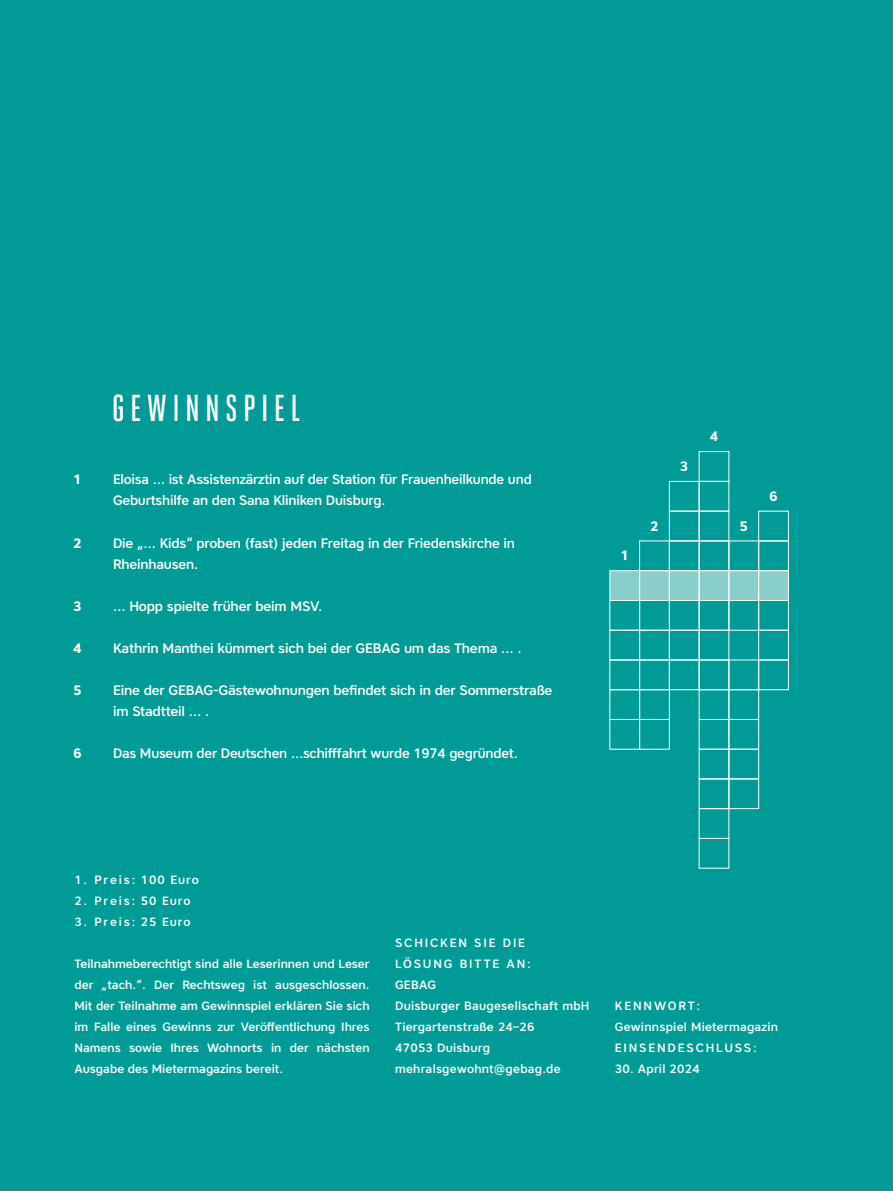
<style>
.page{position:relative;width:893px;height:1191px;background:#009b96}
.page>*{position:absolute;margin:0;border:0;box-sizing:border-box;transform-origin:0 0}
.t1{font:500 37.5px "Heroic Condensed";letter-spacing:.14em;color:#fff}
.t2{font:500 13.65px/21px "Core Sans A55";letter-spacing:-.015em;color:#fff}
.t3{font:700 13.65px "Core Sans A65";color:#fff}
.t4{font:500 12px/21px "Core Sans A55";letter-spacing:.02em;color:#fff}
.t5{font:500 12px "Core Sans A55";letter-spacing:.11em;color:#fff}
.t6{font:500 12px "Core Sans A55";letter-spacing:.075em;color:#fff}
</style>
<div class="page">
<div style="left:610px;top:570px;width:179px;height:30px;background:#89cecb"></div>
<div style="left:639px;top:719px;width:31px;height:30px;border:1px solid #fff"></div>
<div style="left:639px;top:630px;width:31px;height:30px;border:1px solid #fff"></div>
<div style="left:639px;top:689px;width:31px;height:31px;border:1px solid #fff"></div>
<div style="left:639px;top:540px;width:31px;height:31px;border:1px solid #fff"></div>
<div style="left:639px;top:659px;width:31px;height:31px;border:1px solid #fff"></div>
<div style="left:639px;top:570px;width:31px;height:31px;border:1px solid #fff"></div>
<div style="left:609px;top:570px;width:31px;height:31px;border:1px solid #fff"></div>
<div style="left:609px;top:689px;width:31px;height:31px;border:1px solid #fff"></div>
<div style="left:609px;top:659px;width:31px;height:31px;border:1px solid #fff"></div>
<div style="left:609px;top:630px;width:31px;height:30px;border:1px solid #fff"></div>
<div style="left:609px;top:600px;width:31px;height:30px;border:1px solid #fff"></div>
<div style="left:669px;top:659px;width:30px;height:31px;border:1px solid #fff"></div>
<div style="left:669px;top:540px;width:30px;height:31px;border:1px solid #fff"></div>
<div style="left:669px;top:481px;width:30px;height:30px;border:1px solid #fff"></div>
<div style="left:669px;top:511px;width:30px;height:30px;border:1px solid #fff"></div>
<div style="left:669px;top:570px;width:30px;height:31px;border:1px solid #fff"></div>
<div style="left:669px;top:630px;width:30px;height:30px;border:1px solid #fff"></div>
<div style="left:669px;top:600px;width:30px;height:30px;border:1px solid #fff"></div>
<div style="left:699px;top:481px;width:30px;height:30px;border:1px solid #fff"></div>
<div style="left:699px;top:630px;width:30px;height:30px;border:1px solid #fff"></div>
<div style="left:699px;top:600px;width:30px;height:30px;border:1px solid #fff"></div>
<div style="left:699px;top:570px;width:30px;height:31px;border:1px solid #fff"></div>
<div style="left:699px;top:659px;width:30px;height:31px;border:1px solid #fff"></div>
<div style="left:699px;top:689px;width:30px;height:31px;border:1px solid #fff"></div>
<div style="left:699px;top:451px;width:30px;height:31px;border:1px solid #fff"></div>
<div style="left:699px;top:540px;width:30px;height:31px;border:1px solid #fff"></div>
<div style="left:699px;top:511px;width:30px;height:30px;border:1px solid #fff"></div>
<div style="left:699px;top:749px;width:30px;height:30px;border:1px solid #fff"></div>
<div style="left:699px;top:719px;width:30px;height:30px;border:1px solid #fff"></div>
<div style="left:699px;top:778px;width:30px;height:31px;border:1px solid #fff"></div>
<div style="left:728px;top:540px;width:31px;height:31px;border:1px solid #fff"></div>
<div style="left:728px;top:570px;width:31px;height:31px;border:1px solid #fff"></div>
<div style="left:728px;top:600px;width:31px;height:30px;border:1px solid #fff"></div>
<div style="left:728px;top:659px;width:31px;height:31px;border:1px solid #fff"></div>
<div style="left:728px;top:689px;width:31px;height:31px;border:1px solid #fff"></div>
<div style="left:728px;top:719px;width:31px;height:30px;border:1px solid #fff"></div>
<div style="left:728px;top:749px;width:31px;height:30px;border:1px solid #fff"></div>
<div style="left:728px;top:778px;width:31px;height:31px;border:1px solid #fff"></div>
<div style="left:758px;top:630px;width:31px;height:30px;border:1px solid #fff"></div>
<div style="left:758px;top:540px;width:31px;height:31px;border:1px solid #fff"></div>
<div style="left:758px;top:600px;width:31px;height:30px;border:1px solid #fff"></div>
<div style="left:758px;top:511px;width:31px;height:30px;border:1px solid #fff"></div>
<div style="left:758px;top:659px;width:31px;height:31px;border:1px solid #fff"></div>
<div style="left:758px;top:570px;width:31px;height:31px;border:1px solid #fff"></div>
<p class="t3" style="left:73px;top:471px;width:10px">1</p>
<p class="t3" style="left:73px;top:534px;width:10px">2</p>
<p class="t3" style="left:73px;top:597px;width:10px">3</p>
<p class="t3" style="left:73px;top:639px;width:10px">4</p>
<p class="t3" style="left:73px;top:681px;width:10px">5</p>
<p class="t3" style="left:73px;top:743px;width:10px">6</p>
<h1 class="t1" style="left:112px;top:388px;width:190px">GEWINNSPIEL</h1>
<p class="t2" style="left:113px;top:469px;width:420px">Eloisa … ist Assistenzärztin auf der Station für Frauenheilkunde und<br>Geburtshilfe an den Sana Kliniken Duisburg.</p>
<p class="t2" style="left:113px;top:532px;width:403px">Die „… Kids“ proben (fast) jeden Freitag in der Friedenskirche in<br>Rheinhausen.</p>
<p class="t2" style="left:113px;top:595px;width:211px">… Hopp spielte früher beim MSV.</p>
<p class="t2" style="left:113px;top:637px;width:410px">Kathrin Manthei kümmert sich bei der GEBAG um das Thema … .</p>
<p class="t2" style="left:113px;top:679px;width:441px">Eine der GEBAG-Gästewohnungen befindet sich in der Sommerstraße im Stadtteil … .</p>
<p class="t2" style="left:113px;top:742px;width:406px">Das Museum der Deutschen …schifffahrt wurde 1974 gegründet.</p>
<p class="t3" style="left:620px;top:546px;width:10px">1</p>
<p class="t3" style="left:650px;top:517px;width:10px">2</p>
<p class="t3" style="left:680px;top:457px;width:10px">3</p>
<p class="t3" style="left:710px;top:427px;width:10px">4</p>
<p class="t3" style="left:739px;top:517px;width:10px">5</p>
<p class="t3" style="left:769px;top:487px;width:10px">6</p>
<p class="t6" style="left:74px;top:871px;width:126px">1. Preis: 100 Euro</p>
<p class="t5" style="left:74px;top:892px;width:118px">2. Preis: 50 Euro</p>
<p class="t5" style="left:74px;top:913px;width:118px">3. Preis: 25 Euro</p>
<p class="t4" style="left:74px;top:952px;width:297px;text-align:justify">Teilnahmeberechtigt sind alle Leserinnen und Leser der „tach.“. Der Rechtsweg ist ausgeschlossen.<br>Mit der Teilnahme am Gewinnspiel erklären Sie sich im Falle eines Gewinns zur Veröffentlichung Ihres Namens sowie Ihres Wohnorts in der nächsten Ausgabe des Mietermagazins bereit.</p>
<p class="t4" style="left:395px;top:931px;width:196px">SCHICKEN SIE DIE<br>LÖSUNG BITTE AN:<br>GEBAG<br>Duisburger Baugesellschaft mbH<br>Tiergartenstraße 24–26<br>47053 Duisburg mehralsgewohnt@gebag.de</p>
<p class="t4" style="left:615px;top:994px;width:165px">KENNWORT:<br>Gewinnspiel Mietermagazin<br>EINSENDESCHLUSS:</p>
<p class="t4" style="left:615px;top:1057px;width:86px">30. April 2024</p>
</div>
